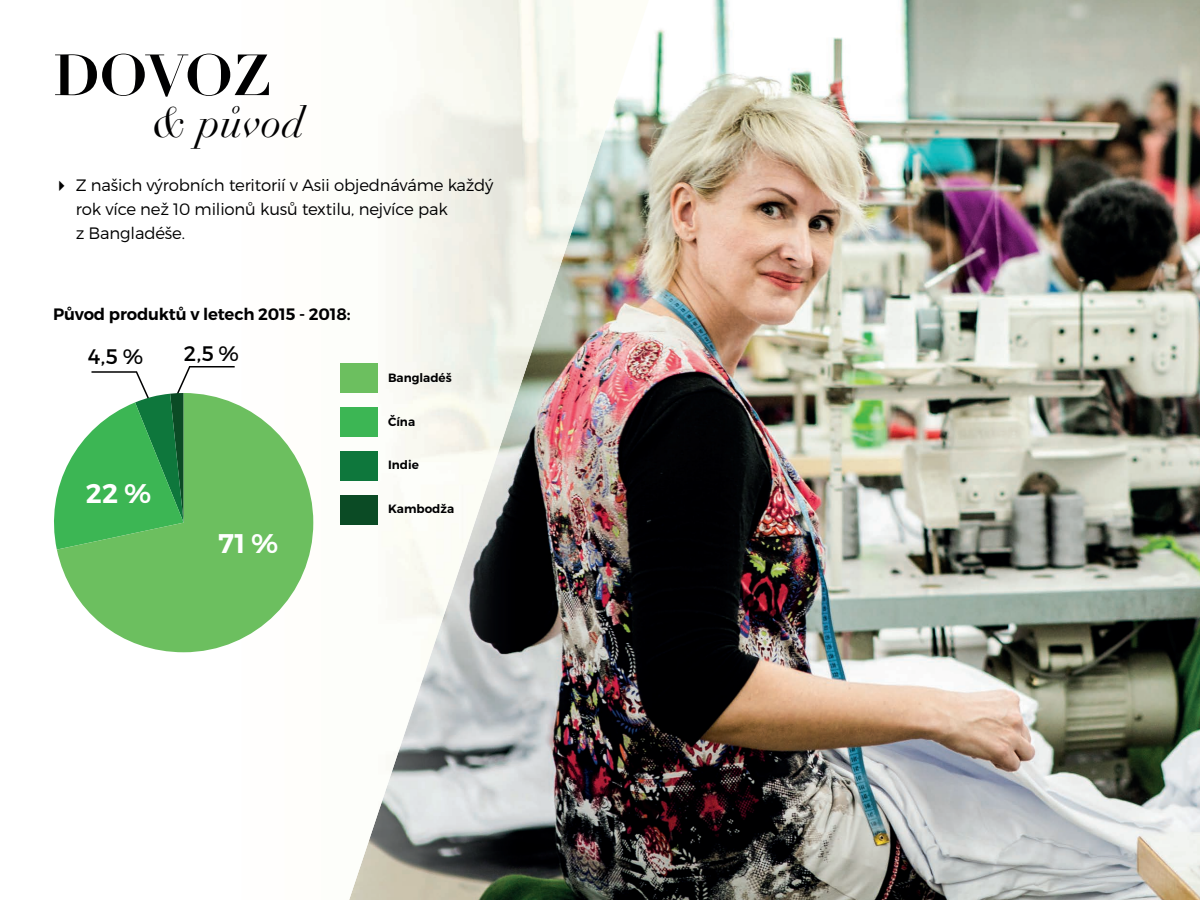
<style>
.page{position:relative;width:1200px;height:900px;background:#fff}
.page>*{position:absolute;margin:0;border:0;box-sizing:border-box;transform-origin:0 0}
.t1{font:700 57px "Didot LT Pro";letter-spacing:-.01em;color:#000001}
.t2{font:italic 42px "Didot LT Pro";color:#000001}
.t3{font:600 27px "Montserrat";color:#fff}
.t4{font:21px "Montserrat";color:#000001}
.t5{font:300 16.5px/24px "Montserrat";letter-spacing:-.01em;color:#000001}
.t6{font:600 16.5px "Montserrat";letter-spacing:-.01em;color:#000001}
.t7{font:600 12px "Montserrat";color:#000001}
</style>
<div class="page">
<img style="left:522px;top:0;width:678px;height:900px">
<img style="left:522px;top:0;width:127px;height:381px">
<img style="left:176px;top:0;width:346px;height:900px">
<div style="left:340px;top:495px;width:38px;height:30px;background:#0b4b25"></div>
<div style="left:340px;top:451px;width:38px;height:30px;background:#0e773c"></div>
<div style="left:340px;top:407px;width:38px;height:30px;background:#3cb654"></div>
<svg style="left:54px;top:366px;width:181px;height:184px"></svg>
<div style="left:340px;top:363px;width:38px;height:30px;background:#6cbf5f"></div>
<svg style="left:57px;top:393px;width:256px;height:259px;fill:#6cbf5f"></svg>
<h1 class="t1" style="left:53px;top:40px;width:220px">DOVOZ</h1>
<h2 class="t2" style="left:152px;top:96px;width:154px">&amp; původ</h2>
<p class="t5" style="left:76px;top:173px;width:419px;text-indent:-23px">✔ Z našich výrobních teritorií v Asii objednáváme každý rok více než 10 milionů kusů textilu, nejvíce pak<br>z Bangladéše.</p>
<p class="t6" style="left:53px;top:304px;width:299px">Původ produktů v letech 2015 - 2018:</p>
<p class="t4" style="left:88px;top:343px;width:57px">4,5 %</p>
<p class="t4" style="left:184px;top:340px;width:57px">2,5 %</p>
<h3 class="t3" style="left:86px;top:477px;width:67px">22 %</h3>
<h3 class="t3" style="left:218px;top:526px;width:62px">71 %</h3>
<p class="t7" style="left:388px;top:370px;width:65px">Bangladéš</p>
<p class="t7" style="left:388px;top:414px;width:29px">Čína</p>
<p class="t7" style="left:388px;top:457px;width:32px">Indie</p>
<p class="t7" style="left:388px;top:501px;width:68px">Kambodža</p>
</div>
